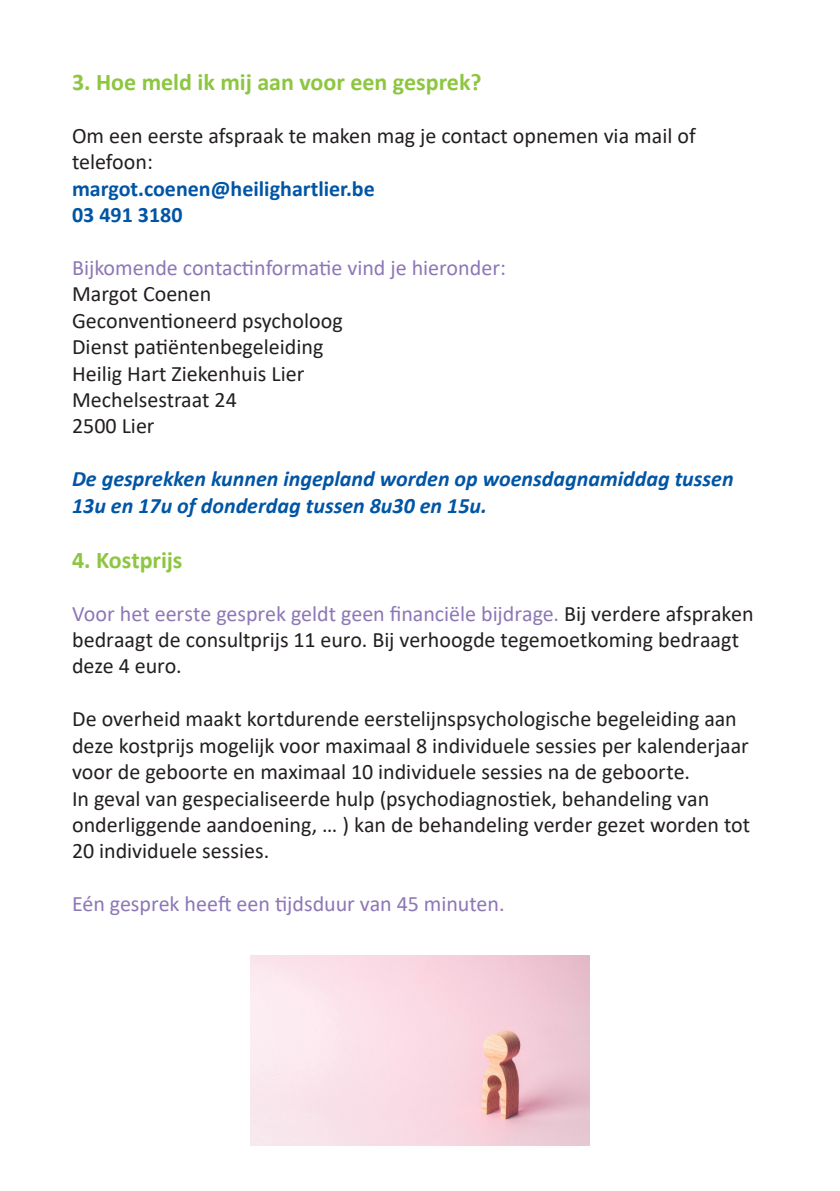
<style>
.page{position:relative;width:840px;height:1191px;background:#fff}
.page>*{position:absolute;margin:0;border:0;box-sizing:border-box;transform-origin:0 0}
.t1{font:700 24px "Calibri";color:#8dc640}
.t2{font:22px/26.4px "Calibri";color:#231f20}
.t3{font:italic 700 22px/26.4px "Calibri";color:#0155a5}
.t4{font:22px "Calibri";color:#8d77b6}
.t5{font:700 22px "Calibri";color:#0155a5}
.s1{color:#8d77b6}
</style>
<div class="page">
<img style="left:250px;top:955px;width:339px;height:190px">
<p class="t1" style="left:72px;top:65px;width:411px">3. Hoe meld ik mij aan voor een gesprek?</p>
<p class="t2" style="left:72px;top:122px;width:624px">Om een eerste afspraak te maken mag je contact opnemen via mail of telefoon:</p>
<p class="t5" style="left:72px;top:173px;width:304px">margot.coenen@heilighartlier.be</p>
<p class="t5" style="left:72px;top:199px;width:112px">03 491 3180</p>
<p class="t4" style="left:72px;top:252px;width:435px">Bijkomende contactinformatie vind je hieronder:</p>
<p class="t2" style="left:72px;top:280px;width:141px">Margot Coenen</p>
<p class="t2" style="left:72px;top:307px;width:272px">Geconventioneerd psycholoog</p>
<p class="t2" style="left:72px;top:333px;width:253px">Dienst patiëntenbegeleiding</p>
<p class="t2" style="left:72px;top:359px;width:234px">Heilig Hart Ziekenhuis Lier</p>
<p class="t2" style="left:72px;top:386px;width:166px">Mechelsestraat 24</p>
<p class="t2" style="left:72px;top:412px;width:84px">2500 Lier</p>
<p class="t3" style="left:72px;top:465px;width:662px">De gesprekken kunnen ingepland worden op woensdagnamiddag tussen<br>13u en 17u of donderdag tussen 8u30 en 15u.</p>
<p class="t1" style="left:72px;top:543px;width:112px">4. Kostprijs</p>
<p class="t2" style="left:72px;top:599px;width:682px"><span class="s1">Voor het eerste gesprek geldt geen financiële bijdrage.</span> Bij verdere afspraken bedraagt de consultprijs 11 euro. Bij verhoogde tegemoetkoming bedraagt deze 4 euro.</p>
<p class="t2" style="left:72px;top:705px;width:679px">De overheid maakt kortdurende eerstelijnspsychologische begeleiding aan deze kostprijs mogelijk voor maximaal 8 individuele sessies per kalenderjaar voor de geboorte en maximaal 10 individuele sessies na de geboorte.<br>In geval van gespecialiseerde hulp (psychodiagnostiek, behandeling van onderliggende aandoening, … ) kan de behandeling verder gezet worden tot 20 individuele sessies.</p>
<p class="t4" style="left:72px;top:888px;width:434px">Eén gesprek heeft een tijdsduur van 45 minuten.</p>
</div>
